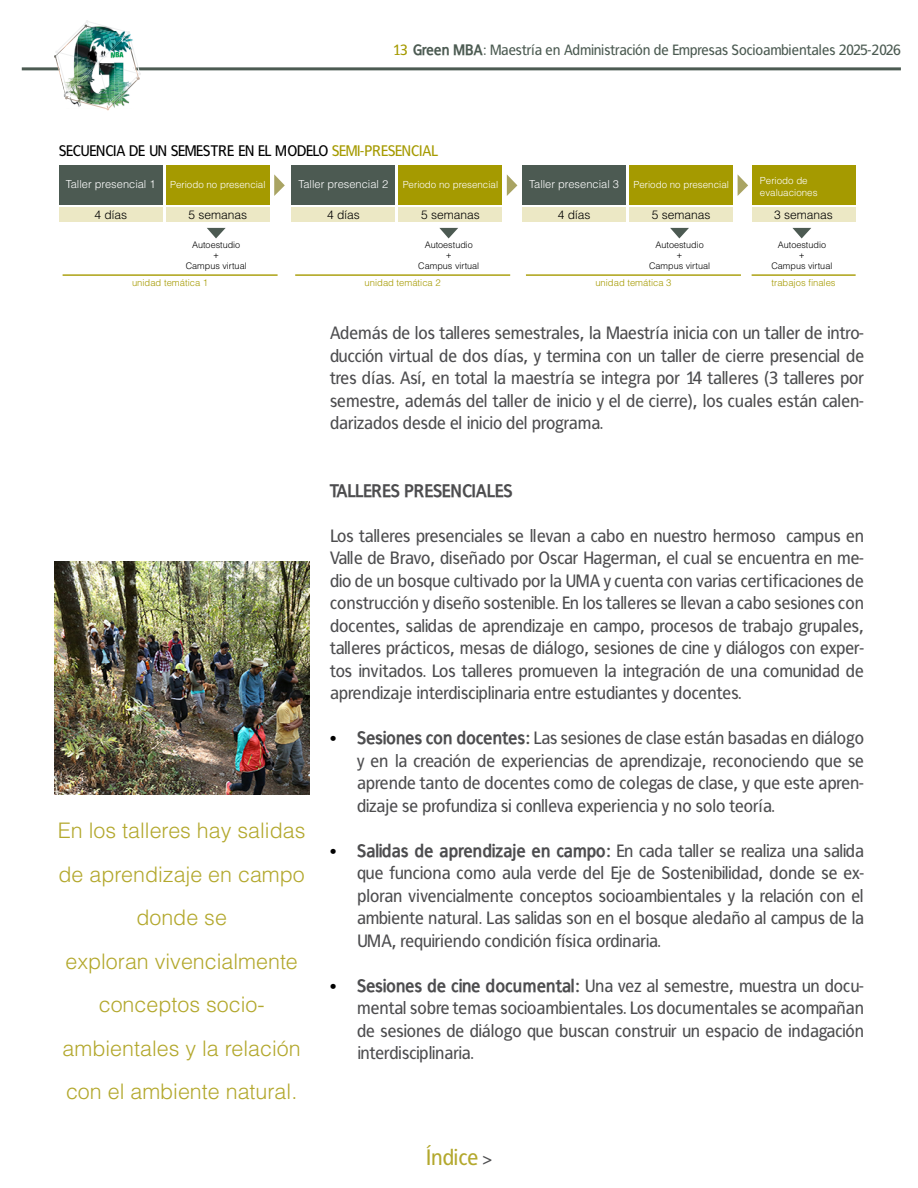
<style>
.page{position:relative;width:918px;height:1188px;background:#fff}
.page>*{position:absolute;margin:0;border:0;box-sizing:border-box;transform-origin:0 0}
.t1{font:22.5px "Francophil Sans";color:#b3a82d}
.t2{font:300 21.45px/43.5px "Helvetica LT Std";color:#b3a82d;text-align:center}
.t3{font:18px/22.5px "Francophil Sans";color:#4d4d4f;text-align:justify}
.t4{font:700 18px "Francophil Sans";letter-spacing:-.035em;color:#4d4d4f}
.t5{font:15.45px "Francophil Sans";letter-spacing:-.045em;color:#000}
.t6{font:15px "Francophil Sans";color:#4c5b52}
.t7{font:300 12px "Helvetica LT Std";color:#000}
.t8{font:300 11.1px "Helvetica LT Std";color:#fff}
.t9{font:300 9.75px/11.7px "Helvetica LT Std";color:#fff}
.t10{font:300 9.45px "Helvetica LT Std";color:#a59a00}
.t11{font:300 9px/10.8px "Helvetica LT Std";color:#000;text-align:center}
.s1{color:#a59a00}
.s2{font-weight:700}
.s3{font-family:"Times";font-weight:700;color:#000}
.s4{font-size:18px;color:#4d4d4f}
</style>
<div class="page">
<hr style="left:22px;top:67px;width:879px;height:3px;background:#4c5b52">
<img style="left:54px;top:20px;width:87px;height:90px">
<div style="left:59px;top:165px;width:104px;height:40px;background:#4c5a52"></div>
<div style="left:166px;top:165px;width:104px;height:40px;background:#a59a00"></div>
<div style="left:59px;top:207px;width:104px;height:14px;background:#ece8c5"></div>
<div style="left:166px;top:207px;width:104px;height:14px;background:#ece8c5"></div>
<svg style="left:274px;top:174px;width:11px;height:22px"></svg>
<svg style="left:207px;top:228px;width:19px;height:10px"></svg>
<hr style="left:63px;top:274px;width:215px;height:2px;background:#a59a00">
<div style="left:291px;top:165px;width:104px;height:40px;background:#4c5a52"></div>
<div style="left:399px;top:165px;width:103px;height:40px;background:#a59a00"></div>
<div style="left:291px;top:207px;width:104px;height:14px;background:#ece8c5"></div>
<div style="left:399px;top:207px;width:103px;height:14px;background:#ece8c5"></div>
<svg style="left:507px;top:174px;width:10px;height:22px"></svg>
<svg style="left:439px;top:228px;width:19px;height:10px"></svg>
<hr style="left:295px;top:274px;width:215px;height:2px;background:#a59a00">
<div style="left:522px;top:165px;width:104px;height:40px;background:#4c5a52"></div>
<div style="left:629px;top:165px;width:104px;height:40px;background:#a59a00"></div>
<div style="left:522px;top:207px;width:104px;height:14px;background:#ece8c5"></div>
<div style="left:629px;top:207px;width:104px;height:14px;background:#ece8c5"></div>
<svg style="left:738px;top:175px;width:10px;height:21px"></svg>
<svg style="left:670px;top:228px;width:19px;height:10px"></svg>
<div style="left:752px;top:165px;width:103px;height:40px;background:#a59a00"></div>
<div style="left:752px;top:207px;width:103px;height:14px;background:#ece8c5"></div>
<svg style="left:792px;top:228px;width:19px;height:10px"></svg>
<hr style="left:526px;top:274px;width:215px;height:2px;background:#a59a00">
<hr style="left:752px;top:274px;width:104px;height:2px;background:#a59a00">
<img style="left:54px;top:561px;width:255px;height:233px">
<p class="t6" style="left:393px;top:41px;width:510px"><span class="s1">13</span> <span class="s2">Green MBA</span>: Maestría en Administración de Empresas Socioambientales 2025-2026</p>
<p class="t5" style="left:59px;top:142px;width:381px">SECUENCIA DE UN SEMESTRE EN EL MODELO <span class="s1">SEMI-PRESENCIAL</span></p>
<p class="t8" style="left:66px;top:177px;width:91px">Taller presencial 1</p>
<p class="t9" style="left:170px;top:178px;width:97px">Periodo no presencial</p>
<p class="t7" style="left:94px;top:207px;width:34px">4 días</p>
<p class="t7" style="left:188px;top:207px;width:60px">5 semanas</p>
<p class="t8" style="left:298px;top:177px;width:91px">Taller presencial 2</p>
<p class="t9" style="left:403px;top:179px;width:97px">Periodo no presencial</p>
<p class="t7" style="left:327px;top:207px;width:34px">4 días</p>
<p class="t7" style="left:421px;top:207px;width:60px">5 semanas</p>
<p class="t8" style="left:529px;top:177px;width:91px">Taller presencial 3</p>
<p class="t9" style="left:633px;top:179px;width:97px">Periodo no presencial</p>
<p class="t7" style="left:558px;top:207px;width:34px">4 días</p>
<p class="t7" style="left:652px;top:207px;width:60px">5 semanas</p>
<p class="t9" style="left:760px;top:174px;width:59px">Periodo de evaluaciones</p>
<p class="t7" style="left:774px;top:207px;width:60px">3 semanas</p>
<p class="t11" style="left:186px;top:239px;width:63px">Autoestudio<br>+<br>Campus virtual</p>
<p class="t11" style="left:418px;top:239px;width:63px">Autoestudio<br>+<br>Campus virtual</p>
<p class="t11" style="left:649px;top:239px;width:63px">Autoestudio<br>+<br>Campus virtual</p>
<p class="t11" style="left:771px;top:239px;width:63px">Autoestudio<br>+<br>Campus virtual</p>
<p class="t10" style="left:132px;top:276px;width:78px">unidad temática 1</p>
<p class="t10" style="left:365px;top:276px;width:78px">unidad temática 2</p>
<p class="t10" style="left:595px;top:276px;width:78px">unidad temática 3</p>
<p class="t10" style="left:772px;top:276px;width:66px">trabajos finales</p>
<p class="t2" style="left:58px;top:809px;width:249px">En los talleres hay salidas de aprendizaje en campo donde se<br>exploran vivencialmente conceptos socio&shy;ambientales y la relación con el ambiente natural.</p>
<p class="t3" style="left:330px;top:322px;width:536px">Además de los talleres semestrales, la Maestría inicia con un taller de intro&shy;ducción virtual de dos días, y termina con un taller de cierre presencial de tres días. Así, en total la maestría se integra por 14 talleres (3 talleres por semestre, además del taller de inicio y el de cierre), los cuales están calen&shy;darizados desde el inicio del programa.</p>
<p class="t4" style="left:330px;top:480px;width:184px">TALLERES PRESENCIALES</p>
<p class="t3" style="left:330px;top:524px;width:536px">Los talleres presenciales se llevan a cabo en nuestro hermoso campus en Valle de Bravo, diseñado por Oscar Hagerman, el cual se encuentra en me&shy;dio de un bosque cultivado por la UMA y cuenta con varias certificaciones de construcción y diseño sostenible. En los talleres se llevan a cabo sesiones con docentes, salidas de aprendizaje en campo, procesos de trabajo grupales, talleres prácticos, mesas de diálogo, sesiones de cine y diálogos con exper&shy;tos invitados. Los talleres promueven la integración de una comunidad de aprendizaje interdisciplinaria entre estudiantes y docentes.</p>
<p class="t3" style="left:357px;top:727px;width:509px;text-indent:-27px"><span class="s3">•</span> <span class="s2">Sesiones con docentes:</span> Las sesiones de clase están basadas en diálogo y en la creación de experiencias de aprendizaje, reconociendo que se aprende tanto de docentes como de colegas de clase, y que este apren&shy;dizaje se profundiza si conlleva experiencia y no solo teoría.</p>
<p class="t3" style="left:357px;top:839px;width:509px;text-indent:-27px"><span class="s3">•</span> <span class="s2">Salidas de aprendizaje en campo:</span> En cada taller se realiza una salida que funciona como aula verde del Eje de Sostenibilidad, donde se ex&shy;ploran vivencialmente conceptos socioambientales y la relación con el ambiente natural. Las salidas son en el bosque aledaño al campus de la UMA, requiriendo condición física ordinaria.</p>
<p class="t3" style="left:357px;top:974px;width:509px;text-indent:-27px"><span class="s3">•</span> <span class="s2">Sesiones de cine documental:</span> Una vez al semestre, muestra un docu&shy;mental sobre temas socioambientales. Los documentales se acompañan de sesiones de diálogo que buscan construir un espacio de indagación interdisciplinaria.</p>
<p class="t1" style="left:426px;top:1144px;width:68px">Índice <span class="s4">&gt;</span></p>
</div>
